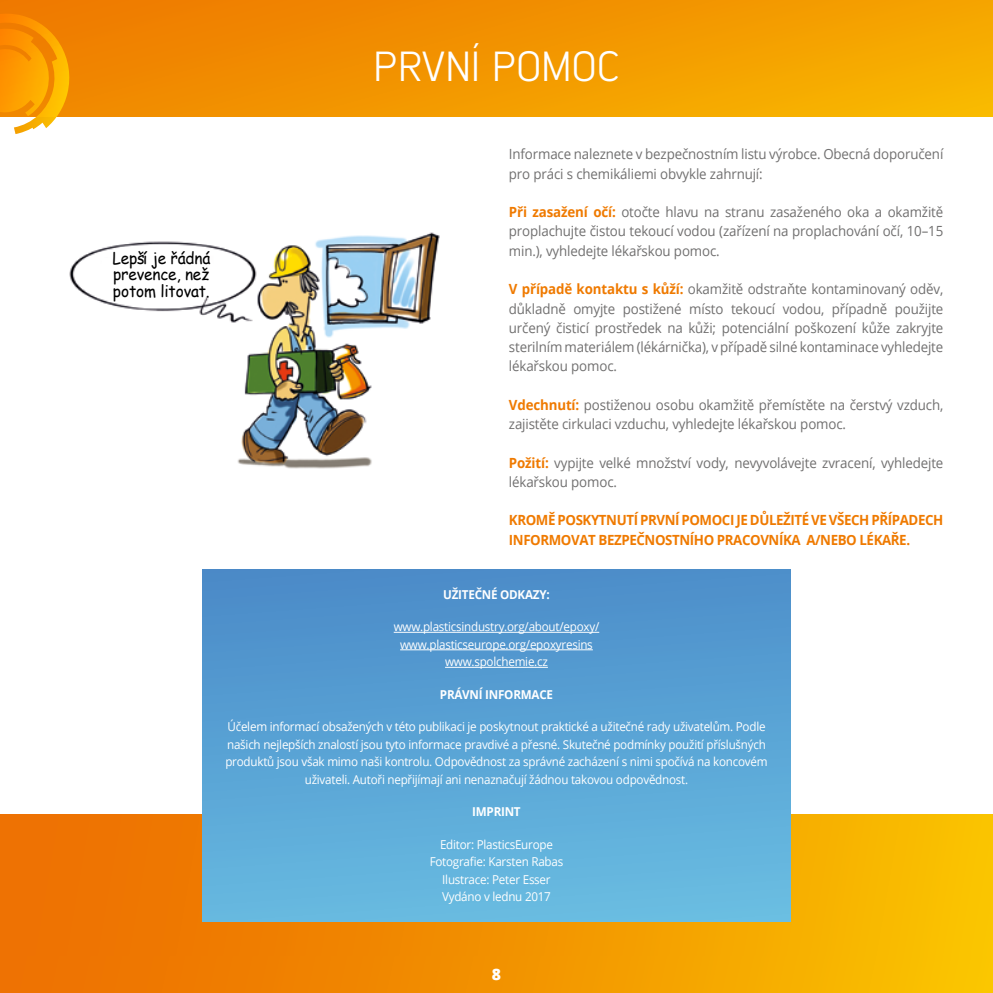
<style>
.page{position:relative;width:993px;height:993px;background:#fff}
.page>*{position:absolute;margin:0;border:0;box-sizing:border-box;transform-origin:0 0}
.t1{font:42px "Lintel";letter-spacing:-.025em;color:#fff}
.t2{font:16.28px/16.3px "Comic Sans MS";letter-spacing:-.01em;color:#000;text-align:justify;scale:.95 1}
.t3{font:800 15.75px "Open Sans";color:#fff}
.t4{font:14px/19.2px "Open Sans";letter-spacing:-.01em;color:#706f6f;scale:.95 1}
.t5{font:700 14px/19.2px "Open Sans";letter-spacing:-.03em;color:#ef7a00;scale:.95 1}
.t6{font:12.25px/17.5px "Open Sans";letter-spacing:-.02em;color:#fff;text-align:center;scale:.95 1}
.t7{font:700 12.25px "Open Sans";letter-spacing:-.02em;color:#fff;scale:.95 1}
.s1{font-weight:700;color:#ef7a00}
</style>
<div class="page">
<div style="left:0;top:814px;width:992px;height:178px;background:linear-gradient(to right,#ec6901,#f9c100)"></div>
<div style="left:0;top:0;width:992px;height:117px;background:linear-gradient(to right,#ef7c00,#f7b000)"></div>
<svg style="left:0;top:7px;width:76px;height:127px;background:#f8a019"></svg>
<div style="left:0;top:814px;width:992px;height:141px;background:linear-gradient(to right,#e76b0a,#f4c108)"></div>
<div style="left:203px;top:569px;width:587px;height:351px;background:linear-gradient(to bottom,#4b8cc9,#68bce1)"></div>
<hr style="left:393px;top:631px;width:206px;height:1px;background:#fff">
<hr style="left:400px;top:649px;width:192px;height:1px;background:#fff">
<hr style="left:445px;top:666px;width:102px;height:1px;background:#fff">
<img style="left:69px;top:232px;width:371px;height:237px">
<svg style="left:100px;top:253px;width:125px;height:48px"></svg>
<h1 class="t1" style="left:373px;top:38px;width:248px">PRVNÍ POMOC</h1>
<p class="t2" style="left:112px;top:249px;width:105px">Lepší je řádná prevence, než potom litovat.</p>
<p class="t4" style="left:508px;top:144px;width:458px">Informace naleznete v bezpečnostním listu výrobce. Obecná doporučení pro práci s chemikáliemi obvykle zahrnují:</p>
<p class="t4" style="left:508px;top:202px;width:458px;text-align:justify"><span class="s1">Při zasažení očí:</span> otočte hlavu na stranu zasaženého oka a okamžitě proplachujte čistou tekoucí vodou (zařízení na proplachování očí, 10–15 min.), vyhledejte lékařskou pomoc.</p>
<p class="t4" style="left:508px;top:279px;width:458px;text-align:justify"><span class="s1">V případě kontaktu s kůží:</span> okamžitě odstraňte kontaminovaný oděv, důkladně omyjte postižené místo tekoucí vodou, případně použijte určený čisticí prostředek na kůži; potenciální poškození kůže zakryjte sterilním materiálem (lékárnička), v případě silné kontaminace vyhledejte lékařskou pomoc.</p>
<p class="t4" style="left:508px;top:394px;width:458px"><span class="s1">Vdechnutí:</span> postiženou osobu okamžitě přemístěte na čerstvý vzduch, zajistěte cirkulaci vzduchu, vyhledejte lékařskou pomoc.</p>
<p class="t4" style="left:508px;top:452px;width:458px"><span class="s1">Požití:</span> vypijte velké množství vody, nevyvolávejte zvracení, vyhledejte lékařskou pomoc.</p>
<p class="t5" style="left:508px;top:510px;width:458px">KROMĚ POSKYTNUTÍ PRVNÍ POMOCI JE DŮLEŽITÉ VE VŠECH PŘÍPADECH<br>INFORMOVAT BEZPEČNOSTNÍHO PRACOVNÍKA A/NEBO LÉKAŘE.</p>
<p class="t7" style="left:443px;top:585px;width:114px">UŽITEČNÉ ODKAZY:</p>
<p class="t6" style="left:393px;top:617px;width:218px">www.plasticsindustry.org/about/epoxy/ www.plasticseurope.org/epoxyresins www.spolchemie.cz</p>
<p class="t7" style="left:440px;top:685px;width:120px">PRÁVNÍ INFORMACE</p>
<p class="t6" style="left:225px;top:717px;width:572px">Účelem informací obsažených v této publikaci je poskytnout praktické a užitečné rady uživatelům. Podle našich nejlepších znalostí jsou tyto informace pravdivé a přesné. Skutečné podmínky použití příslušných produktů jsou však mimo naši kontrolu. Odpovědnost za správné zacházení s nimi spočívá na koncovém uživateli. Autoři nepřijímají ani nenaznačují žádnou takovou odpovědnost.</p>
<p class="t7" style="left:472px;top:802px;width:53px">IMPRINT</p>
<p class="t6" style="left:429px;top:834px;width:142px">Editor: PlasticsEurope<br>Fotografie: Karsten Rabas<br>Ilustrace: Peter Esser<br>Vydáno v lednu 2017</p>
<p class="t3" style="left:491px;top:961px;width:11px">8</p>
</div>
